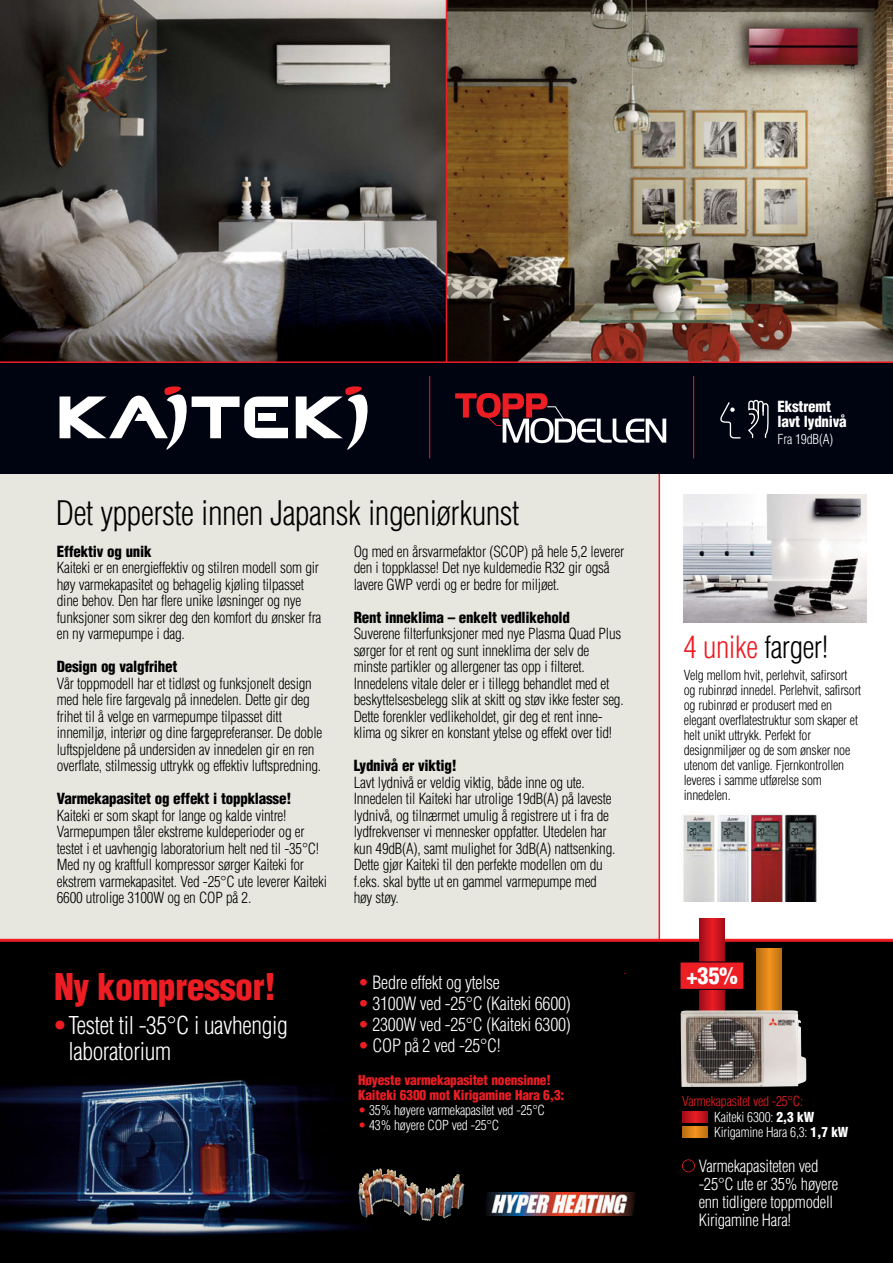
<style>
.page{position:relative;width:893px;height:1263px;background:#fff}
.page>*{position:absolute;margin:0;border:0;box-sizing:border-box;transform-origin:0 0}
.t1{font:900 condensed 36px "Helvetica";letter-spacing:-.015em;color:#ed1d24}
.t2{font:300 condensed 33px "Helvetica";letter-spacing:-.015em;color:#000}
.t3{font:300 condensed 30px "Helvetica";letter-spacing:-.015em;color:#000}
.t4{font:300 condensed 24px/25.5px "Helvetica";letter-spacing:-.015em;color:#fff}
.t5{font:900 condensed 22.5px "Helvetica";color:#fff}
.t6{font:300 condensed 18px "Helvetica";letter-spacing:-.015em;color:#fff}
.t7{font:300 condensed 16.5px/18px "Helvetica";letter-spacing:-.015em;color:#fff}
.t8{font:300 condensed 15px/16.5px "Helvetica";letter-spacing:-.015em;color:#000}
.t9{font:900 condensed 15px "Helvetica";letter-spacing:-.015em;color:#000}
.t10{font:900 condensed 15px/15px "Helvetica";letter-spacing:-.015em;color:#fff}
.t11{font:300 condensed 13.5px/15px "Helvetica";letter-spacing:-.015em;color:#000}
.t12{font:300 condensed 13.5px "Helvetica";letter-spacing:-.015em;color:#fff}
.t13{font:900 condensed 13.5px/15px "Helvetica";letter-spacing:-.015em;color:#ed1d24}
.t14{font:300 condensed 13.5px/16.5px "Helvetica";letter-spacing:-.015em;color:#ed1d24}
.s1{color:#ed1d24}
.s2{color:#fff}
.s3{font-weight:900;color:#fff}
.s4{font-weight:900}
</style>
<div class="page">
<img style="left:0;top:0;width:893px;height:361px">
<hr style="left:446px;top:0;width:1px;height:362px;background:#ed1d24">
<div style="left:0;top:446px;width:659px;height:511px;background:#e7e7e0"></div>
<img style="left:0;top:942px;width:893px;height:321px">
<hr style="left:0;top:939px;width:893px;height:3px;background:#ed1d24">
<hr style="left:659px;top:446px;width:1px;height:494px;background:#ed1d24">
<img style="left:483px;top:1193px;width:153px;height:23px">
<img style="left:359px;top:1168px;width:27px;height:49px">
<div style="left:0;top:362px;width:893px;height:111px;background:#000411"></div>
<svg style="left:455px;top:393px;width:211px;height:50px"></svg>
<svg style="left:60px;top:386px;width:228px;height:64px"></svg>
<svg style="left:296px;top:386px;width:72px;height:64px"></svg>
<hr style="left:429px;top:376px;width:1px;height:82px;background:#ed1d24">
<hr style="left:693px;top:376px;width:1px;height:82px;background:#ed1d24">
<img style="left:624px;top:973px;width:2px;height:170px">
<svg style="left:699px;top:919px;width:26px;height:91px;background:#c1131d"></svg>
<svg style="left:756px;top:949px;width:26px;height:61px;background:#d47f17"></svg>
<div style="left:680px;top:962px;width:63px;height:27px;background:#ed1d24"></div>
<div style="left:680px;top:962px;width:64px;height:28px;border:1px solid #000411"></div>
<img style="left:680px;top:1010px;width:126px;height:77px">
<svg style="left:682px;top:1111px;width:26px;height:11px"></svg>
<svg style="left:682px;top:1126px;width:26px;height:11px"></svg>
<div style="left:682px;top:1159px;width:13px;height:13px;border:2px solid #ed1d24;border-radius:50%"></div>
<img style="left:683px;top:814px;width:134px;height:87px">
<img style="left:684px;top:495px;width:182px;height:128px">
<svg style="left:748px;top:399px;width:21px;height:39px"></svg>
<svg style="left:720px;top:402px;width:21px;height:37px"></svg>
<hr style="left:0;top:361px;width:893px;height:2px;background:#ed1d24">
<h2 class="t2" style="left:56px;top:494px;width:465px">Det ypperste innen Japansk ingeniørkunst</h2>
<p class="t9" style="left:57px;top:543px;width:96px">Effektiv og unik</p>
<p class="t8" style="left:57px;top:560px;width:266px">Kaiteki er en energieffektiv og stilren modell som gir høy varmekapasitet og behagelig kjøling tilpasset dine behov. Den har flere unike løsninger og nye funksjoner som sikrer deg den komfort du ønsker fra en ny varmepumpe i dag.</p>
<p class="t9" style="left:57px;top:658px;width:122px">Design og valgfrihet</p>
<p class="t8" style="left:57px;top:675px;width:267px">Vår toppmodell har et tidløst og funksjonelt design med hele fire fargevalg på innedelen. Dette gir deg frihet til å velge en varmepumpe tilpasset ditt innemiljø, interiør og dine fargepreferanser. De doble luftspjeldene på undersiden av innedelen gir en ren overflate, stilmessig uttrykk og effektiv luftspredning.</p>
<p class="t9" style="left:57px;top:790px;width:236px">Varmekapasitet og effekt i toppklasse!</p>
<p class="t8" style="left:57px;top:807px;width:272px">Kaiteki er som skapt for lange og kalde vintre!<br>Varmepumpen tåler ekstreme kuldeperioder og er testet i et uavhengig laboratorium helt ned til -35°C!<br>Med ny og kraftfull kompressor sørger Kaiteki for ekstrem varmekapasitet. Ved -25°C ute leverer Kaiteki 6600 utrolige 3100W og en COP på 2.</p>
<h1 class="t1" style="left:54px;top:967px;width:223px">Ny kompressor!</h1>
<h3 class="t4" style="left:68px;top:1013px;width:221px;text-indent:-16px"><span class="s1">•</span>Testet til -35°C i uavhengig laboratorium</h3>
<p class="t8" style="left:354px;top:543px;width:272px">Og med en årsvarmefaktor (SCOP) på hele 5,2 leverer den i toppklasse! Det nye kuldemedie R32 gir også lavere GWP verdi og er bedre for miljøet.</p>
<p class="t9" style="left:354px;top:609px;width:218px">Rent inneklima – enkelt vedlikehold</p>
<p class="t8" style="left:354px;top:626px;width:271px">Suverene filterfunksjoner med nye Plasma Quad Plus sørger for et rent og sunt inneklima der selv de minste partikler og allergener tas opp i filteret.<br>Innedelens vitale deler er i tillegg behandlet med et beskyttelsesbelegg slik at skitt og støv ikke fester seg.<br>Dette forenkler vedlikeholdet, gir deg et rent inne&shy;klima og sikrer en konstant ytelse og effekt over tid!</p>
<p class="t9" style="left:354px;top:757px;width:105px">Lydnivå er viktig!</p>
<p class="t8" style="left:354px;top:774px;width:263px">Lavt lydnivå er veldig viktig, både inne og ute.<br>Innedelen til Kaiteki har utrolige 19dB(A) på laveste lydnivå, og tilnærmet umulig å registrere ut i fra de lydfrekvenser vi mennesker oppfatter. Utedelen har kun 49dB(A), samt mulighet for 3dB(A) nattsenking.<br>Dette gjør Kaiteki til den perfekte modellen om du f.eks. skal bytte ut en gammel varmepumpe med høy støy.</p>
<p class="t6" style="left:358px;top:972px;width:143px"><span class="s1">•</span> Bedre effekt og ytelse</p>
<p class="t6" style="left:358px;top:993px;width:214px"><span class="s1">•</span> 3100W ved -25°C (Kaiteki 6600)</p>
<p class="t6" style="left:358px;top:1014px;width:214px"><span class="s1">•</span> 2300W ved -25°C (Kaiteki 6300)</p>
<p class="t6" style="left:358px;top:1035px;width:144px"><span class="s1">•</span> COP på 2 ved -25°C!</p>
<p class="t13" style="left:358px;top:1073px;width:208px">Høyeste varmekapasitet noensinne!<br>Kaiteki 6300 mot Kirigamine Hara 6,3:</p>
<p class="t12" style="left:358px;top:1103px;width:188px"><span class="s1">•</span> 35% høyere varmekapasitet ved -25°C</p>
<p class="t12" style="left:358px;top:1117px;width:143px"><span class="s1">•</span> 43% høyere COP ved -25°C</p>
<p class="t10" style="left:778px;top:399px;width:71px">Ekstremt lavt lydnivå</p>
<p class="t12" style="left:778px;top:431px;width:57px">Fra 19dB(A)</p>
<h3 class="t3" style="left:683px;top:630px;width:146px"><span class="s1">4 unike</span> farger!</h3>
<p class="t11" style="left:684px;top:668px;width:179px">Velg mellom hvit, perlehvit, safirsort og rubinrød innedel. Perlehvit, safirsort og rubinrød er produsert med en elegant overflatestruktur som skaper et helt unikt uttrykk. Perfekt for designmiljøer og de som ønsker noe utenom det vanlige. Fjernkontrollen leveres i samme utførelse som innedelen.</p>
<h3 class="t5" style="left:687px;top:963px;width:53px">+35%</h3>
<p class="t14" style="left:714px;top:1093px;width:102px;text-indent:-32px">Varmekapasitet ved -25°C:<br><span class="s2">Kaiteki 6300:</span> <span class="s3">2,3 kW</span></p>
<p class="t12" style="left:714px;top:1125px;width:136px">Kirigamine Hara 6,3: <span class="s4">1,7 kW</span></p>
<p class="t7" style="left:699px;top:1157px;width:141px">Varmekapasiteten ved -25°C ute er 35% høyere enn tidligere toppmodell<br>Kirigamine Hara!</p>
</div>
